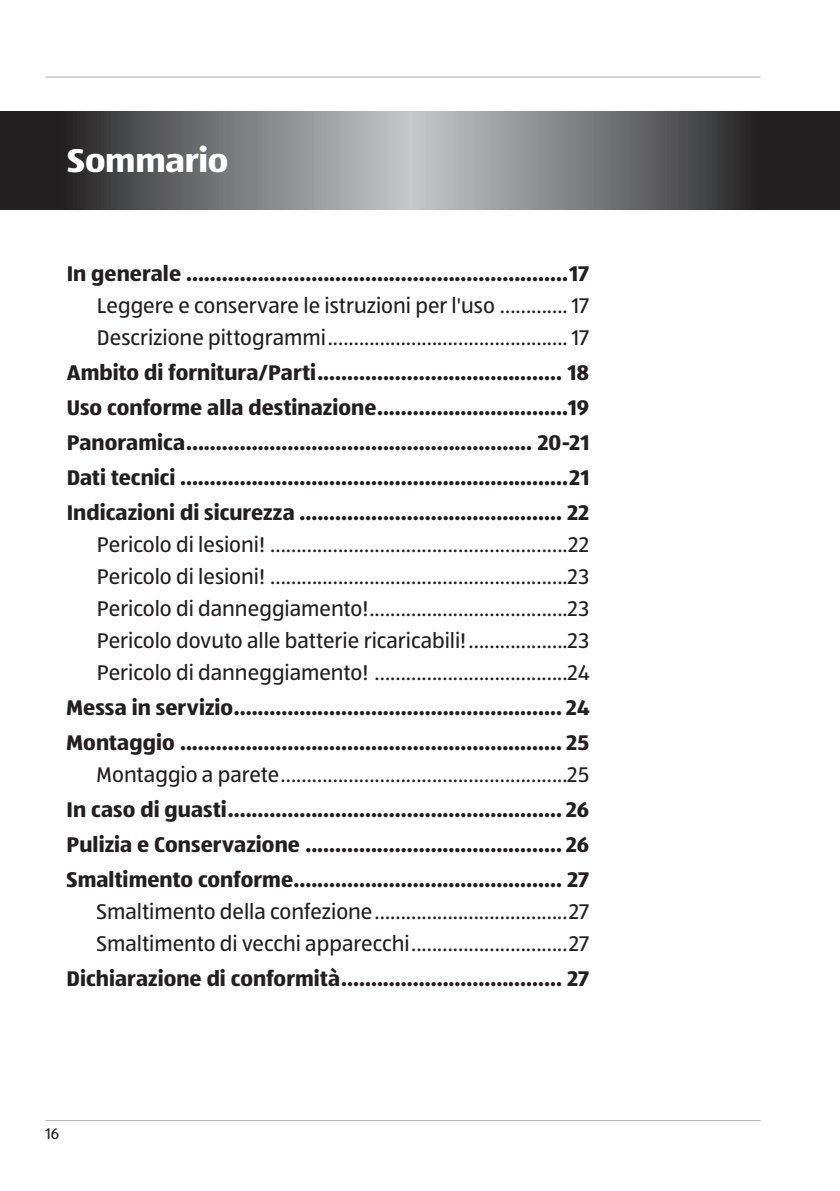
<style>
.page{position:relative;width:840px;height:1191px;background:#fff}
.page>*{position:absolute;margin:0;border:0;box-sizing:border-box;transform-origin:0 0}
.t1{font:700 34px "ALDISUEDOT";letter-spacing:-.005em;color:#fff;scale:1.05 1}
.t2{font:700 22px/35px "ALDISUEDOT";letter-spacing:.005em;color:#231f20;text-align:justify}
.t3{font:22px/32px "ALDISUEDOT";color:#231f20}
.t4{font:16px "ALDISUEDOT";color:#231f20}
</style>
<div class="page">
<hr style="left:45px;top:77px;width:715px;height:1px;background:#adaeb2">
<hr style="left:45px;top:1120px;width:715px;height:1px;background:#adaeb2">
<svg style="left:0;top:111px;width:839px;height:99px"></svg>
<h1 class="t1" style="left:67px;top:137px;width:155px">Sommario</h1>
<p class="t2" style="left:67px;top:255px;width:524px">In generale ................................................................17</p>
<p class="t3" style="left:97px;top:289px;width:494px">Leggere e conservare le istruzioni per l'uso ............. 17<br>Descrizione pittogrammi.............................................. 17</p>
<p class="t2" style="left:67px;top:354px;width:524px">Ambito di fornitura/Parti......................................... 18<br>Uso conforme alla destinazione................................19<br>Panoramica.......................................................... 20-21<br>Dati tecnici .................................................................21<br>Indicazioni di sicurezza ............................................ 22</p>
<p class="t3" style="left:97px;top:527px;width:494px;text-align:justify">Pericolo di lesioni! .........................................................22<br>Pericolo di lesioni! .........................................................23<br>Pericolo di danneggiamento!......................................23<br>Pericolo dovuto alle batterie ricaricabili!...................23<br>Pericolo di danneggiamento! .....................................24</p>
<p class="t2" style="left:67px;top:689px;width:524px">Messa in servizio....................................................... 24<br>Montaggio ................................................................ 25</p>
<p class="t3" style="left:97px;top:758px;width:493px">Montaggio a parete.......................................................25</p>
<p class="t2" style="left:67px;top:791px;width:524px">In caso di guasti........................................................ 26<br>Pulizia e Conservazione ........................................... 26<br>Smaltimento conforme............................................. 27</p>
<p class="t3" style="left:97px;top:894px;width:494px">Smaltimento della confezione.....................................27<br>Smaltimento di vecchi apparecchi..............................27</p>
<p class="t2" style="left:67px;top:960px;width:523px">Dichiarazione di conformità..................................... 27</p>
<p class="t4" style="left:45px;top:1123px;width:15px">16</p>
</div>
